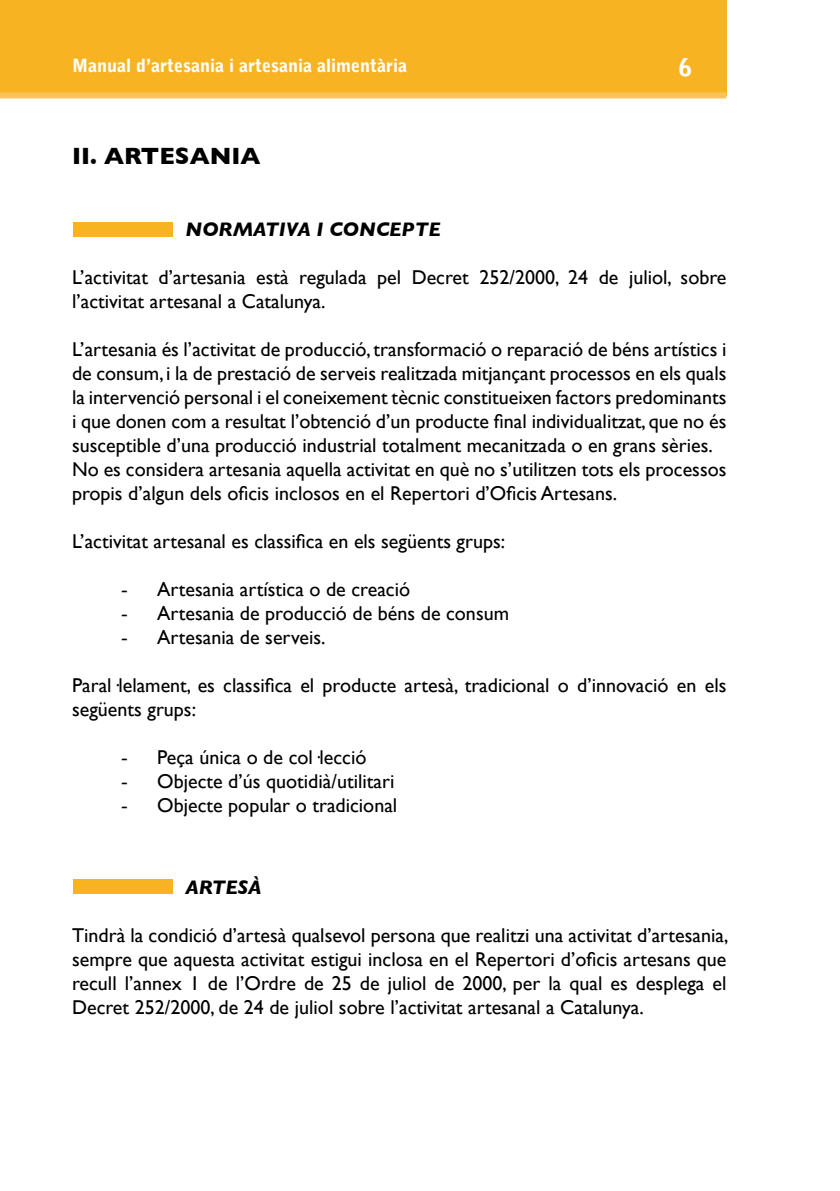
<style>
.page{position:relative;width:840px;height:1191px;background:#fff}
.page>*{position:absolute;margin:0;border:0;box-sizing:border-box;transform-origin:0 0}
.t1{font:700 24px "Gill Sans";color:#000}
.t2{font:900 24px "Bell Gothic Std";color:#fff}
.t3{font:20px/24px "Gill Sans";color:#000}
.t4{font:italic 700 20px "Gill Sans";color:#000}
.t5{font:900 18px "Bell Gothic Std";color:#fff}
.s1{font-family:"Times New Roman"}
</style>
<div class="page">
<div style="left:0;top:0;width:726px;height:95px;background:#f8b323"></div>
<div style="left:0;top:92px;width:726px;height:6px;background:#fbc258"></div>
<div style="left:73px;top:222px;width:99px;height:15px;background:#f8b323"></div>
<div style="left:73px;top:879px;width:99px;height:14px;background:#f8b323"></div>
<p class="t5" style="left:72px;top:55px;width:336px">Manual d’artesania i artesania alimentària</p>
<p class="t2" style="left:678px;top:53px;width:15px">6</p>
<p class="t1" style="left:72px;top:142px;width:190px">II. ARTESANIA</p>
<p class="t4" style="left:185px;top:217px;width:256px">NORMATIVA I CONCEPTE</p>
<p class="t3" style="left:72px;top:265px;width:655px">L’activitat d’artesania està regulada pel Decret 252/2000, 24 de juliol, sobre l’activitat artesanal a Catalunya.</p>
<p class="t3" style="left:72px;top:337px;width:655px">L’artesania és l’activitat de producció, transformació o reparació de béns artístics i de consum, i la de prestació de serveis realitzada mitjançant processos en els quals la intervenció personal i el coneixement tècnic constitueixen factors predominants i que donen com a resultat l’obtenció d’un producte final individualitzat, que no és susceptible d’una producció industrial totalment mecanitzada o en grans sèries.<br>No es considera artesania aquella activitat en què no s’utilitzen tots els processos propis d’algun dels oficis inclosos en el Repertori d’Oficis Artesans.</p>
<p class="t3" style="left:72px;top:529px;width:434px">L’activitat artesanal es classifica en els següents grups:</p>
<p class="t3" style="left:121px;top:577px;width:290px"><span class="s1">-</span> Artesania artística o de creació</p>
<p class="t3" style="left:121px;top:601px;width:389px"><span class="s1">-</span> Artesania de producció de béns de consum</p>
<p class="t3" style="left:121px;top:625px;width:206px"><span class="s1">-</span> Artesania de serveis.</p>
<p class="t3" style="left:72px;top:673px;width:655px">Paral·lelament, es classifica el producte artesà, tradicional o d’innovació en els següents grups:</p>
<p class="t3" style="left:121px;top:745px;width:247px"><span class="s1">-</span> Peça única o de col·lecció</p>
<p class="t3" style="left:121px;top:769px;width:274px"><span class="s1">-</span> Objecte d’ús quotidià/utilitari</p>
<p class="t3" style="left:121px;top:793px;width:277px"><span class="s1">-</span> Objecte popular o tradicional</p>
<p class="t4" style="left:185px;top:875px;width:77px">ARTESÀ</p>
<p class="t3" style="left:72px;top:923px;width:657px;text-align:justify">Tindrà la condició d’artesà qualsevol persona que realitzi una activitat d’artesania, sempre que aquesta activitat estigui inclosa en el Repertori d’oficis artesans que recull l’annex 1 de l’Ordre de 25 de juliol de 2000, per la qual es desplega el Decret 252/2000, de 24 de juliol sobre l’activitat artesanal a Catalunya.</p>
</div>
